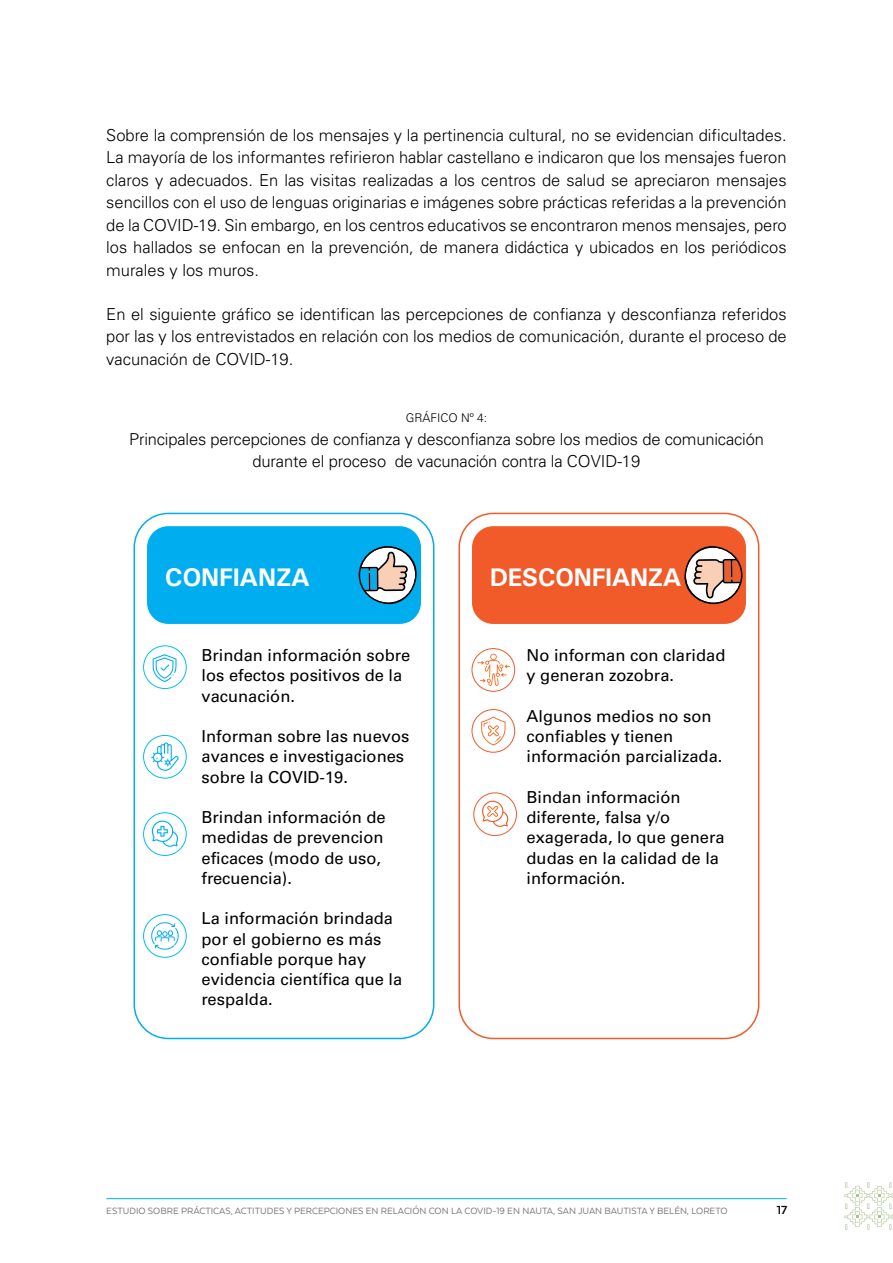
<style>
.page{position:relative;width:893px;height:1263px;background:#fff}
.page>*{position:absolute;margin:0;border:0;box-sizing:border-box;transform-origin:0 0}
.t1{font:700 25.5px "Univers";letter-spacing:-.02em;color:#fff}
.t2{font:16.5px/22.5px "Univers LT 45 Lt";letter-spacing:-.01em;color:#000;text-align:justify}
.t3{font:16.5px/20.2px "Univers LT 55 Rm";color:#000}
.t4{font:700 13.5px "Texta";color:#000}
.t5{font:12px "Univers LT 45 Lt";color:#000}
.t6{font:10.5px "Texta";color:#77787b}
</style>
<div class="page">
<hr style="left:106px;top:1198px;width:681px;height:1px;background:#00aeef">
<svg style="left:844px;top:1182px;width:49px;height:48px"></svg>
<div style="left:147px;top:526px;width:274px;height:98px;background:#00aeef;border-radius:21px"></div>
<div style="left:134px;top:513px;width:300px;height:526px;border:2px solid #00aeef;border-radius:34px"></div>
<div style="left:143px;top:735px;width:44px;height:43px;border:1px solid #00bef1;border-radius:50%"></div>
<svg style="left:151px;top:742px;width:28px;height:29px"></svg>
<div style="left:143px;top:812px;width:44px;height:44px;border:1px solid #00bef1;border-radius:50%"></div>
<svg style="left:152px;top:820px;width:26px;height:27px"></svg>
<div style="left:473px;top:792px;width:44px;height:44px;border:1px solid #f15a29;border-radius:50%"></div>
<svg style="left:482px;top:801px;width:26px;height:26px"></svg>
<div style="left:143px;top:914px;width:44px;height:44px;border:1px solid #00bef1;border-radius:50%"></div>
<svg style="left:151px;top:922px;width:28px;height:28px"></svg>
<div style="left:143px;top:645px;width:44px;height:44px;border:1px solid #00c0f3;border-radius:50%"></div>
<svg style="left:153px;top:654px;width:23px;height:28px"></svg>
<div style="left:472px;top:709px;width:43px;height:44px;border:1px solid #f15a29;border-radius:50%"></div>
<svg style="left:481px;top:717px;width:25px;height:28px"></svg>
<svg style="left:472px;top:649px;width:43px;height:42px"></svg>
<div style="left:472px;top:648px;width:43px;height:44px;border:1px solid #f15a29;border-radius:50%"></div>
<svg style="left:477px;top:654px;width:33px;height:32px"></svg>
<svg style="left:358px;top:546px;width:59px;height:58px"></svg>
<div style="left:472px;top:526px;width:274px;height:98px;background:#f15a29;border-radius:21px"></div>
<div style="left:458px;top:513px;width:301px;height:526px;border:2px solid #f15a29;border-radius:34px"></div>
<svg style="left:684px;top:546px;width:59px;height:59px"></svg>
<p class="t2" style="left:106px;top:124px;width:682px">Sobre la comprensión de los mensajes y la pertinencia cultural, no se evidencian dificultades.<br>La mayoría de los informantes refirieron hablar castellano e indicaron que los mensajes fueron claros y adecuados. En las visitas realizadas a los centros de salud se apreciaron mensajes sencillos con el uso de lenguas originarias e imágenes sobre prácticas referidas a la prevención de la COVID-19. Sin embargo, en los centros educativos se encontraron menos mensajes, pero los hallados se enfocan en la prevención, de manera didáctica y ubicados en los periódicos murales y los muros.</p>
<p class="t2" style="left:106px;top:302px;width:682px">En el siguiente gráfico se identifican las percepciones de confianza y desconfianza referidos por las y los entrevistados en relación con los medios de comunicación, durante el proceso de vacunación de COVID-19.</p>
<p class="t5" style="left:406px;top:411px;width:83px">GRÁFICO Nº 4:</p>
<p class="t2" style="left:129px;top:428px;width:636px;text-align:center">Principales percepciones de confianza y desconfianza sobre los medios de comunicación durante el proceso de vacunación contra la COVID-19</p>
<h1 class="t1" style="left:165px;top:561px;width:147px">CONFIANZA</h1>
<p class="t3" style="left:202px;top:645px;width:210px">Brindan información sobre los efectos positivos de la vacunación.</p>
<p class="t3" style="left:202px;top:726px;width:209px">Informan sobre las nuevos avances e investigaciones sobre la COVID-19.</p>
<p class="t3" style="left:202px;top:807px;width:186px">Brindan información de medidas de prevencion eficaces (modo de uso, frecuencia).</p>
<p class="t3" style="left:202px;top:908px;width:202px">La información brindada por el gobierno es más confiable porque hay evidencia científica que la respalda.</p>
<h1 class="t1" style="left:490px;top:561px;width:193px">DESCONFIANZA</h1>
<p class="t3" style="left:526px;top:645px;width:200px">No informan con claridad y generan zozobra.</p>
<p class="t3" style="left:526px;top:706px;width:197px">Algunos medios no son confiables y tienen información parcializada.</p>
<p class="t3" style="left:526px;top:787px;width:200px">Bindan información diferente, falsa y/o exagerada, lo que genera dudas en la calidad de la información.</p>
<p class="t6" style="left:106px;top:1205px;width:623px">ESTUDIO SOBRE PRÁCTICAS, ACTITUDES Y PERCEPCIONES EN RELACIÓN CON LA COVID-19 EN NAUTA, SAN JUAN BAUTISTA Y BELÉN, LORETO</p>
<p class="t4" style="left:777px;top:1203px;width:12px">17</p>
</div>
